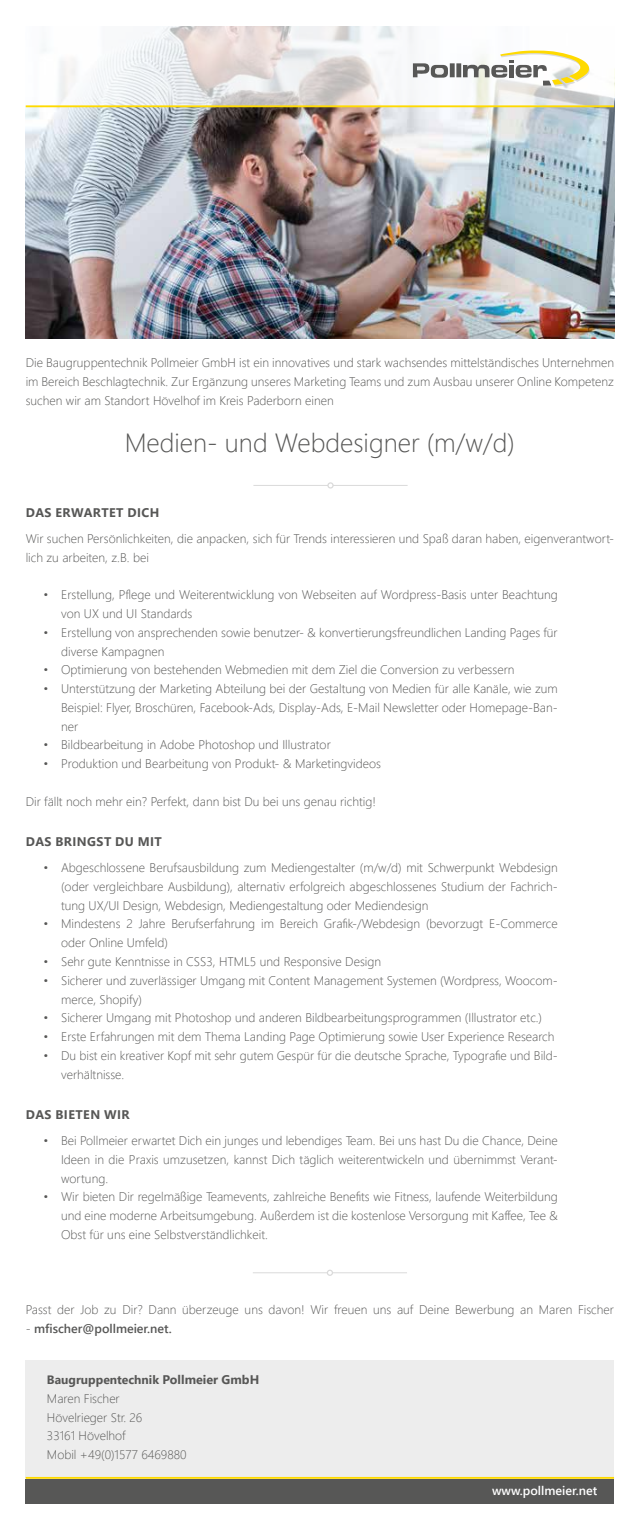
<style>
.page{position:relative;width:638px;height:1524px;background:#fff}
.page>*{position:absolute;margin:0;border:0;box-sizing:border-box;transform-origin:0 0}
.t1{font:300 26.25px "Segoe UI";color:#575756}
.t2{font:300 12.5px/18.8px "Segoe UI";color:#575756}
.t3{font:700 12.5px "Segoe UI";letter-spacing:.035em;color:#575756}
.t4{font:600 12.5px "Segoe UI";color:#fff}
.t5{font:700 12.12px "Segoe UI";color:#575756}
.s1{font-weight:600}
.s2{font-size:12.5px}
</style>
<div class="page">
<div style="left:26px;top:1478px;width:588px;height:25px;background:#575756"></div>
<div style="left:26px;top:1360px;width:588px;height:118px;background:#ededed"></div>
<img style="left:26px;top:107px;width:588px;height:231px">
<svg style="left:42px;top:27px;width:572px;height:78px"></svg>
<div style="left:431px;top:65px;width:17px;height:13px;background:#575756;border-radius:5px"></div>
<svg style="left:435px;top:68px;width:9px;height:7px"></svg>
<svg style="left:413px;top:63px;width:16px;height:14px"></svg>
<svg style="left:450px;top:50px;width:141px;height:37px"></svg>
<hr style="left:253px;top:1272px;width:154px;height:1px;background:#dadada">
<div style="left:327px;top:1269px;width:6px;height:7px;border:1px solid #dadada;border-radius:50%"></div>
<hr style="left:253px;top:485px;width:154px;height:1px;background:#dadada">
<div style="left:327px;top:482px;width:7px;height:6px;border:1px solid #dadada;border-radius:50%"></div>
<hr style="left:26px;top:105px;width:588px;height:2px;background:#ffda00">
<hr style="left:26px;top:1477px;width:588px;height:1px;background:#ffda00">
<p class="t2" style="left:26px;top:352px;width:590px;text-align:justify">Die Baugruppentechnik Pollmeier GmbH ist ein innovatives und stark wachsendes mittelständisches Unternehmen im Bereich Beschlagtechnik. Zur Ergänzung unseres Marketing Teams und zum Ausbau unserer Online Kompetenz suchen wir am Standort Hövelhof im Kreis Paderborn einen</p>
<h1 class="t1" style="left:125px;top:418px;width:392px">Medien- und Webdesigner (m/w/d)</h1>
<p class="t3" style="left:26px;top:501px;width:135px">DAS ERWARTET DICH</p>
<p class="t2" style="left:26px;top:528px;width:590px">Wir suchen Persönlichkeiten, die anpacken, sich für Trends interessieren und Spaß daran haben, eigenverantwort&shy;lich zu arbeiten, z.B. bei</p>
<p class="t2" style="left:61px;top:584px;width:498px;text-indent:-18px">• Erstellung, Pflege und Weiterentwicklung von Webseiten auf Wordpress-Basis unter Beachtung von UX und UI Standards</p>
<p class="t2" style="left:61px;top:622px;width:498px;text-indent:-18px">• Erstellung von ansprechenden sowie benutzer- &amp; konvertierungsfreundlichen Landing Pages für diverse Kampagnen</p>
<p class="t2" style="left:43px;top:659px;width:472px">• Optimierung von bestehenden Webmedien mit dem Ziel die Conversion zu verbessern</p>
<p class="t2" style="left:61px;top:678px;width:498px;text-align:justify;text-indent:-18px">• Unterstützung der Marketing Abteilung bei der Gestaltung von Medien für alle Kanäle, wie zum Beispiel: Flyer, Broschüren, Facebook-Ads, Display-Ads, E-Mail Newsletter oder Homepage-Ban&shy;ner</p>
<p class="t2" style="left:43px;top:734px;width:289px">• Bildbearbeitung in Adobe Photoshop und Illustrator</p>
<p class="t2" style="left:43px;top:753px;width:339px">• Produktion und Bearbeitung von Produkt- &amp; Marketingvideos</p>
<p class="t2" style="left:26px;top:790px;width:352px">Dir fällt noch mehr ein? Perfekt, dann bist Du bei uns genau richtig!</p>
<p class="t3" style="left:26px;top:830px;width:138px">DAS BRINGST DU MIT</p>
<p class="t2" style="left:61px;top:857px;width:498px;text-align:justify;text-indent:-18px">• Abgeschlossene Berufsausbildung zum Mediengestalter (m/w/d) mit Schwerpunkt Webdesign (oder vergleichbare Ausbildung), alternativ erfolgreich abgeschlossenes Studium der Fachrich&shy;tung UX/UI Design, Webdesign, Mediengestaltung oder Mediendesign</p>
<p class="t2" style="left:61px;top:913px;width:498px;text-indent:-18px">• Mindestens 2 Jahre Berufserfahrung im Bereich Grafik-/Webdesign (bevorzugt E-Commerce oder Online Umfeld)</p>
<p class="t2" style="left:43px;top:951px;width:339px">• Sehr gute Kenntnisse in CSS3, HTML5 und Responsive Design</p>
<p class="t2" style="left:61px;top:970px;width:498px;text-indent:-18px">• Sicherer und zuverlässiger Umgang mit Content Management Systemen (Wordpress, Woocom&shy;merce, Shopify)</p>
<p class="t2" style="left:43px;top:1007px;width:500px">• Sicherer Umgang mit Photoshop und anderen Bildbearbeitungsprogrammen (Illustrator etc.)</p>
<p class="t2" style="left:43px;top:1026px;width:512px">• Erste Erfahrungen mit dem Thema Landing Page Optimierung sowie User Experience Research</p>
<p class="t2" style="left:61px;top:1045px;width:498px;text-indent:-18px">• Du bist ein kreativer Kopf mit sehr gutem Gespür für die deutsche Sprache, Typografie und Bild&shy;verhältnisse.</p>
<p class="t3" style="left:26px;top:1103px;width:105px">DAS BIETEN WIR</p>
<p class="t2" style="left:61px;top:1130px;width:498px;text-align:justify;text-indent:-18px">• Bei Pollmeier erwartet Dich ein junges und lebendiges Team. Bei uns hast Du die Chance, Deine Ideen in die Praxis umzusetzen, kannst Dich täglich weiterentwickeln und übernimmst Verant&shy;wortung.</p>
<p class="t2" style="left:61px;top:1186px;width:498px;text-align:justify;text-indent:-18px">• Wir bieten Dir regelmäßige Teamevents, zahlreiche Benefits wie Fitness, laufende Weiterbildung und eine moderne Arbeitsumgebung. Außerdem ist die kostenlose Versorgung mit Kaffee, Tee &amp; Obst für uns eine Selbstverständlichkeit.</p>
<p class="t2" style="left:26px;top:1299px;width:590px">Passt der Job zu Dir? Dann überzeuge uns davon! Wir freuen uns auf Deine Bewerbung an Maren Fischer ‑ <span class="s1">mfischer@pollmeier.net.</span></p>
<p class="t5" style="left:47px;top:1368px;width:214px">Baugruppentechnik <span class="s2">Pollmeier GmbH</span></p>
<p class="t2" style="left:47px;top:1387px;width:141px">Maren Fischer<br>Hövelrieger Str. 26<br>33161 Hövelhof<br>Mobil +49(0)1577 6469880</p>
<p class="t4" style="left:492px;top:1479px;width:107px">www.pollmeier.net</p>
</div>
